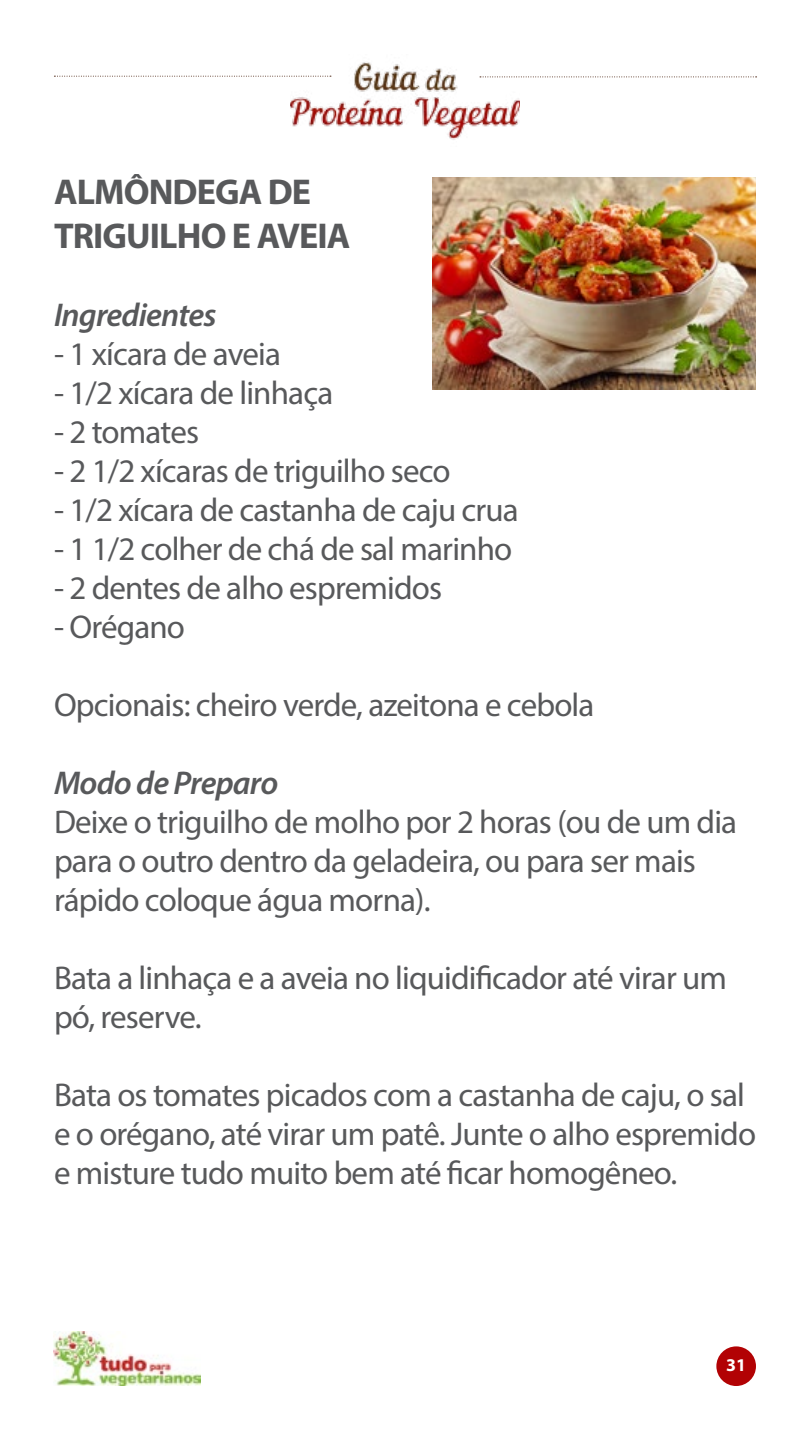
<style>
.page{position:relative;width:810px;height:1440px;background:#fff}
.page>*{position:absolute;margin:0;border:0;box-sizing:border-box;transform-origin:0 0}
.t1{font:700 36px/43.2px "Myriad Pro";letter-spacing:-.025em;color:#58595b}
.t2{font:33px/39px "Myriad Pro";letter-spacing:-.025em;color:#58595b}
.t3{font:italic 600 33px "Myriad Pro";letter-spacing:-.025em;color:#58595b}
.t4{font:700 18px "Myriad Pro";color:#fff}
</style>
<div class="page">
<img style="left:291px;top:62px;width:228px;height:78px">
<svg style="left:54px;top:76px;width:277px;height:1px"></svg>
<svg style="left:480px;top:77px;width:277px;height:1px"></svg>
<img style="left:54px;top:1331px;width:147px;height:55px">
<div style="left:716px;top:1346px;width:40px;height:40px;background:#b20204;border-radius:50%"></div>
<img style="left:432px;top:177px;width:324px;height:212px">
<p class="t1" style="left:54px;top:169px;width:298px">ALMÔNDEGA DE<br>TRIGUILHO E AVEIA</p>
<p class="t3" style="left:54px;top:294px;width:164px">Ingredientes</p>
<p class="t2" style="left:54px;top:334px;width:228px">- 1 xícara de aveia</p>
<p class="t2" style="left:54px;top:373px;width:281px">- 1/2 xícara de linhaça</p>
<p class="t2" style="left:54px;top:412px;width:147px">- 2 tomates</p>
<p class="t2" style="left:54px;top:451px;width:398px">- 2 1/2 xícaras de triguilho seco</p>
<p class="t2" style="left:54px;top:490px;width:466px">- 1/2 xícara de castanha de caju crua</p>
<p class="t2" style="left:54px;top:529px;width:460px">- 1 1/2 colher de chá de sal marinho</p>
<p class="t2" style="left:54px;top:568px;width:390px">- 2 dentes de alho espremidos</p>
<p class="t2" style="left:54px;top:607px;width:133px">- Orégano</p>
<p class="t2" style="left:54px;top:685px;width:542px">Opcionais: cheiro verde, azeitona e cebola</p>
<p class="t3" style="left:54px;top:762px;width:226px">Modo de Preparo</p>
<p class="t2" style="left:54px;top:802px;width:685px">Deixe o triguilho de molho por 2 horas (ou de um dia para o outro dentro da geladeira, ou para ser mais rápido coloque água morna).</p>
<p class="t2" style="left:54px;top:958px;width:675px">Bata a linhaça e a aveia no liquidificador até virar um pó, reserve.</p>
<p class="t2" style="left:54px;top:1075px;width:704px">Bata os tomates picados com a castanha de caju, o sal e o orégano, até virar um patê. Junte o alho espremido e misture tudo muito bem até ficar homogêneo.</p>
<p class="t4" style="left:726px;top:1353px;width:21px">31</p>
</div>
